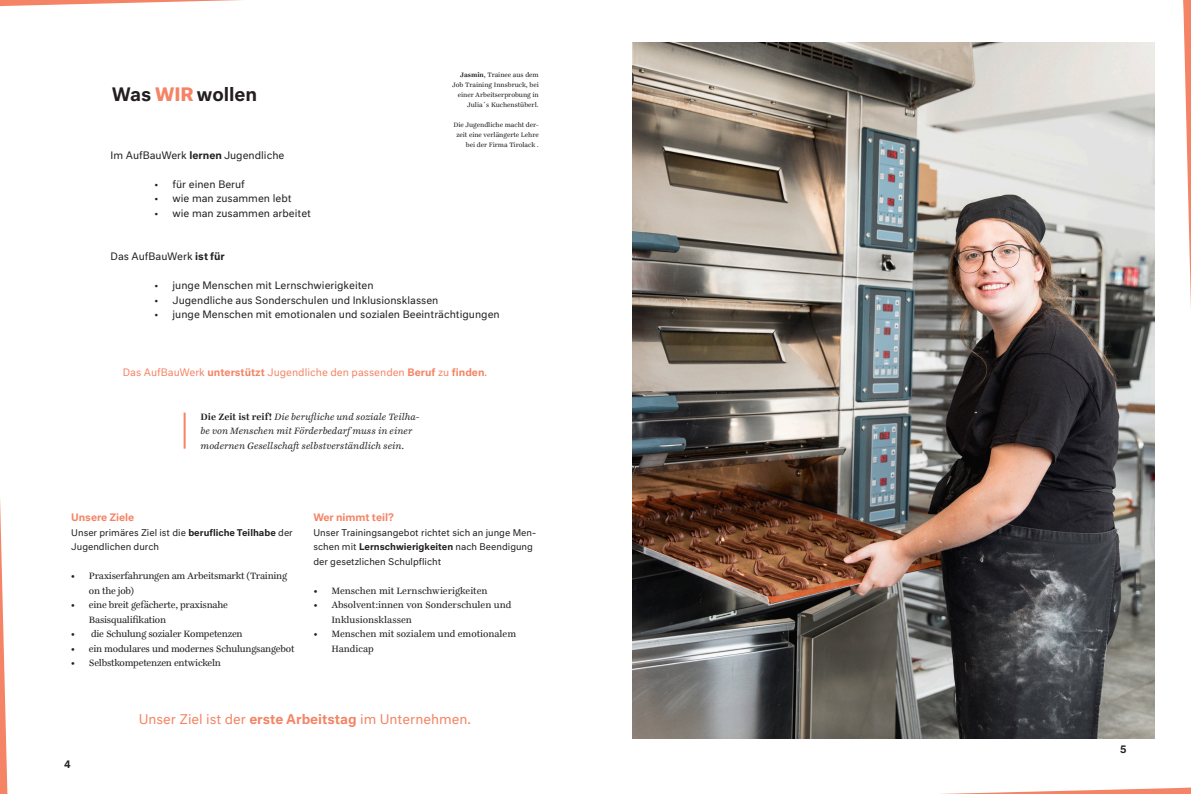
<style>
.page{position:relative;width:1191px;height:794px;background:#fff}
.page>*{position:absolute;margin:0;border:0;box-sizing:border-box;transform-origin:0 0}
.Überschrift_2{font:500 18px "Neutral";color:#231f20}
.Überschrift_schwarz{font:13px "Neutral";color:#f48465}
.Überschrift_schwarz-2{font:10px "Neutral";color:#231f20}
.t1{font:10px/14.5px "Ingeborg";letter-spacing:-.02em;color:#231f20}
.Infotext_kurisv{font:italic 10px/14.5px "Ingeborg";color:#231f20}
.t2{font:10px/14.5px "Ingeborg";color:#231f20}
.Überschrift_schwarz-3{font:10px "Neutral";color:#f48465}
.Überschrift_orange_M{font:500 10px "Neutral";color:#f48465}
.t3{font:500 10px "Neutral";color:#231f20}
.Überschrift_schwarz-4{font:9px/14.5px "Neutral";color:#231f20}
.Infotext{font:7px/10px "Ingeborg";color:#231f20;text-align:right}
.s1{font-weight:700;color:#f48465}
.s2{font-weight:500}
.s3{font-weight:700}
.s4{font-weight:700;font-style:normal}
</style>
<div class="page">
<svg style="left:1183px;top:0;width:8px;height:307px"></svg>
<svg style="left:0;top:0;width:242px;height:6px"></svg>
<svg style="left:0;top:499px;width:8px;height:295px"></svg>
<svg style="left:941px;top:787px;width:250px;height:7px"></svg>
<hr style="left:184px;top:412px;width:2px;height:37px;background:#f48465">
<img style="left:632px;top:43px;width:522px;height:696px">
<p class="Überschrift_2" style="left:112px;top:82px;width:147px">Was <span class="s1">WIR</span> wollen</p>
<p class="Überschrift_schwarz-2" style="left:111px;top:148px;width:175px">Im AufBauWerk <span class="s2">lernen</span> Jugendliche</p>
<p class="Überschrift_schwarz-2" style="left:154px;top:177px;width:92px">• für einen Beruf</p>
<p class="Überschrift_schwarz-2" style="left:154px;top:192px;width:139px">• wie man zusammen lebt</p>
<p class="Überschrift_schwarz-2" style="left:154px;top:206px;width:158px">• wie man zusammen arbeitet</p>
<p class="Überschrift_schwarz-2" style="left:111px;top:250px;width:116px">Das AufBauWerk <span class="s2">ist für</span></p>
<p class="Infotext" style="left:452px;top:70px;width:88px"><span class="s3">Jasmin</span>, Trainee aus dem<br>Job Training Innsbruck, bei einer Arbeitserprobung in<br>Julia´s Kuchenstüberl.</p>
<p class="Infotext" style="left:453px;top:120px;width:87px">Die Jugendliche macht der&shy;zeit eine verlängerte Lehre bei der Firma Tirolack .</p>
<p class="Überschrift_schwarz-2" style="left:154px;top:279px;width:221px">• junge Menschen mit Lernschwierigkeiten</p>
<p class="Überschrift_schwarz-2" style="left:154px;top:293px;width:285px">• Jugendliche aus Sonderschulen und Inklusionsklassen</p>
<p class="Überschrift_schwarz-2" style="left:154px;top:308px;width:347px">• junge Menschen mit emotionalen und sozialen Beeinträchtigungen</p>
<p class="Überschrift_schwarz-3" style="left:123px;top:366px;width:366px">Das AufBauWerk <span class="s2">unterstützt</span> Jugendliche den passenden <span class="s2">Beruf</span> zu <span class="s2">finden</span>.</p>
<p class="Infotext_kurisv" style="left:201px;top:409px;width:221px"><span class="s4">Die Zeit ist reif!</span> Die berufliche und soziale Teilha&shy;be von Menschen mit Förderbedarf muss in einer modernen Gesellschaft selbstverständlich sein.</p>
<p class="Überschrift_orange_M" style="left:71px;top:511px;width:65px">Unsere Ziele</p>
<p class="Überschrift_orange_M" style="left:313px;top:511px;width:82px">Wer nimmt teil?</p>
<p class="Überschrift_schwarz-4" style="left:71px;top:525px;width:223px">Unser primäres Ziel ist die <span class="s2">berufliche Teilhabe</span> der<br>Jugendlichen durch</p>
<p class="Überschrift_schwarz-4" style="left:313px;top:525px;width:224px">Unser Trainingsangebot richtet sich an junge Men&shy;schen mit <span class="s2">Lernschwierigkeiten</span> nach Beendigung der gesetzlichen Schulpflicht</p>
<p class="t1" style="left:89px;top:568px;width:200px;text-indent:-18px">• Praxiserfahrungen am Arbeitsmarkt (Training on the job)</p>
<p class="t1" style="left:89px;top:597px;width:141px;text-indent:-18px">• eine breit gefächerte, praxisnahe<br>Basisqualifikation</p>
<p class="t1" style="left:71px;top:626px;width:173px">• die Schulung sozialer Kompetenzen</p>
<p class="t1" style="left:71px;top:641px;width:225px">• ein modulares und modernes Schulungsangebot</p>
<p class="t1" style="left:71px;top:655px;width:152px">• Selbstkompetenzen entwickeln</p>
<p class="t2" style="left:313px;top:583px;width:176px">• Menschen mit Lernschwierigkeiten</p>
<p class="t2" style="left:331px;top:597px;width:181px;text-indent:-18px">• Absolvent:innen von Sonderschulen und<br>Inklusionsklassen</p>
<p class="t2" style="left:331px;top:626px;width:186px;text-indent:-18px">• Menschen mit sozialem und emotionalem<br>Handicap</p>
<p class="t3" style="left:64px;top:757px;width:8px">4</p>
<p class="Überschrift_schwarz" style="left:139px;top:711px;width:334px">Unser Ziel ist der <span class="s2">erste Arbeitstag</span> im Unternehmen.</p>
<p class="t3" style="left:1120px;top:743px;width:8px">5</p>
</div>
